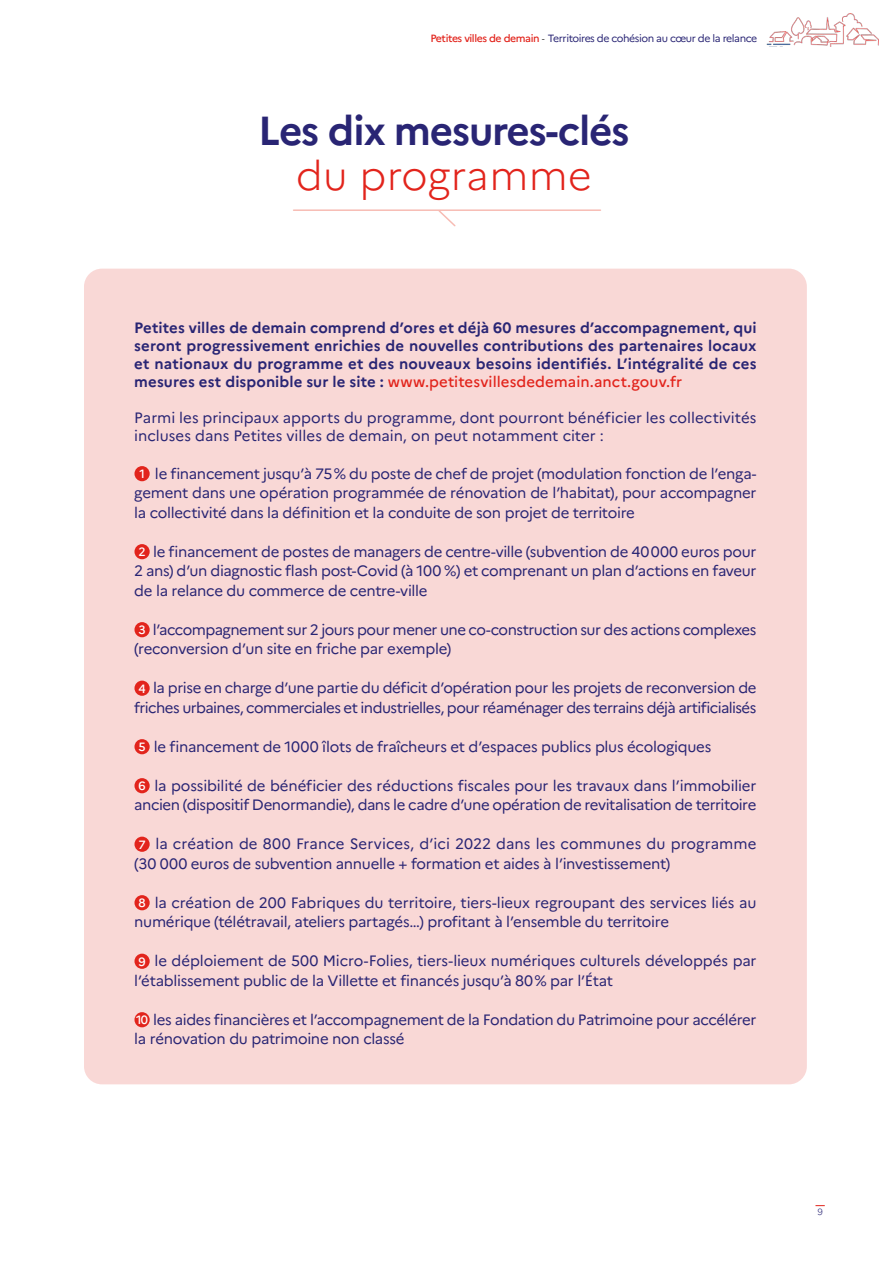
<style>
.page{position:relative;width:893px;height:1263px;background:#fff}
.page>*{position:absolute;margin:0;border:0;box-sizing:border-box;transform-origin:0 0}
.t1{font:700 40.5px "Marianne";letter-spacing:-.03em;color:#292574}
.t2{font:300 40.5px "Marianne";letter-spacing:.01em;color:#e2241c}
.t3{font:15px/19.5px "Marianne";letter-spacing:-.02em;color:#292574}
.t4{font:700 15px/18px "Marianne";letter-spacing:.01em;color:#292574;text-align:justify}
.t5{font:15px/18px "Marianne";color:#292574}
.t6{font:10.5px "Marianne";letter-spacing:-.04em;color:#292574}
.t7{font:300 9px "Marianne";color:#292574}
.s1{font-weight:500;color:#e2241c}
.s2{font-family:"Minion Pro";color:#000}
.s3{font-weight:500;font-size:12px;color:#fff}
</style>
<div class="page">
<img style="left:766px;top:13px;width:112px;height:34px">
<svg style="left:293px;top:209px;width:308px;height:18px"></svg>
<div style="left:84px;top:269px;width:723px;height:815px;background:#f9d8d6;border-radius:18px"></div>
<div style="left:134px;top:466px;width:16px;height:15px;background:#e2241c;border-radius:50%"></div>
<div style="left:134px;top:544px;width:16px;height:15px;background:#e2241c;border-radius:50%"></div>
<div style="left:134px;top:622px;width:16px;height:15px;background:#e2241c;border-radius:50%"></div>
<div style="left:134px;top:681px;width:16px;height:15px;background:#e2241c;border-radius:50%"></div>
<div style="left:134px;top:739px;width:16px;height:15px;background:#e2241c;border-radius:50%"></div>
<div style="left:134px;top:778px;width:16px;height:15px;background:#e2241c;border-radius:50%"></div>
<div style="left:134px;top:837px;width:16px;height:15px;background:#e2241c;border-radius:50%"></div>
<div style="left:134px;top:895px;width:16px;height:15px;background:#e2241c;border-radius:50%"></div>
<div style="left:134px;top:954px;width:16px;height:15px;background:#e2241c;border-radius:50%"></div>
<div style="left:134px;top:1012px;width:16px;height:15px;background:#e2241c;border-radius:50%"></div>
<p class="t6" style="left:431px;top:32px;width:328px"><span class="s1">Petites villes de demain</span> <span class="s2">-</span> Territoires de cohésion au cœur de la relance</p>
<h1 class="t1" style="left:258px;top:106px;width:373px">Les dix mesures-clés</h1>
<h1 class="t2" style="left:296px;top:151px;width:297px">du programme</h1>
<p class="t4" style="left:134px;top:319px;width:624px">Petites villes de demain comprend d’ores et déjà 60 mesures d’accompagnement, qui seront progressivement enrichies de nouvelles contributions des partenaires locaux et nationaux du programme et des nouveaux besoins identifiés. L’intégralité de ces mesures est disponible sur le site : <span class="s1">www.petitesvillesdedemain.anct.gouv.fr</span></p>
<p class="t5" style="left:134px;top:409px;width:624px">Parmi les principaux apports du programme, dont pourront bénéficier les collectivités incluses dans Petites villes de demain, on peut notamment citer :</p>
<p class="t3" style="left:134px;top:463px;width:624px;text-align:justify;text-indent:5px"><span class="s3">1</span> le financement jusqu’à 75% du poste de chef de projet (modulation fonction de l’enga&shy;gement dans une opération programmée de rénovation de l’habitat), pour accompagner la collectivité dans la définition et la conduite de son projet de territoire</p>
<p class="t3" style="left:134px;top:541px;width:624px;text-align:justify"><span class="s3">2</span> le financement de postes de managers de centre-ville (subvention de 40000 euros pour 2 ans) d’un diagnostic flash post-Covid (à 100 %) et comprenant un plan d’actions en faveur de la relance du commerce de centre-ville</p>
<p class="t3" style="left:134px;top:619px;width:624px"><span class="s3">3</span> l’accompagnement sur 2 jours pour mener une co-construction sur des actions complexes (reconversion d’un site en friche par exemple)</p>
<p class="t3" style="left:134px;top:678px;width:624px"><span class="s3">4</span> la prise en charge d’une partie du déficit d’opération pour les projets de reconversion de friches urbaines, commerciales et industrielles, pour réaménager des terrains déjà artificialisés</p>
<p class="t3" style="left:138px;top:736px;width:575px"><span class="s3">5</span> le financement de 1000 îlots de fraîcheurs et d’espaces publics plus écologiques</p>
<p class="t3" style="left:134px;top:775px;width:624px"><span class="s3">6</span> la possibilité de bénéficier des réductions fiscales pour les travaux dans l’immobilier ancien (dispositif Denormandie), dans le cadre d’une opération de revitalisation de territoire</p>
<p class="t3" style="left:134px;top:834px;width:624px"><span class="s3">7</span> la création de 800 France Services, d’ici 2022 dans les communes du programme (30 000 euros de subvention annuelle + formation et aides à l’investissement)</p>
<p class="t3" style="left:134px;top:892px;width:624px"><span class="s3">8</span> la création de 200 Fabriques du territoire, tiers-lieux regroupant des services liés au numérique (télétravail, ateliers partagés…) profitant à l’ensemble du territoire</p>
<p class="t3" style="left:134px;top:951px;width:624px"><span class="s3">9</span> le déploiement de 500 Micro-Folies, tiers-lieux numériques culturels développés par l’établissement public de la Villette et financés jusqu’à 80% par l’État</p>
<p class="t3" style="left:134px;top:1009px;width:624px"><span class="s3">10</span> les aides financières et l’accompagnement de la Fondation du Patrimoine pour accélérer la rénovation du patrimoine non classé</p>
<p class="t7" style="left:817px;top:1206px;width:7px">9</p>
</div>
